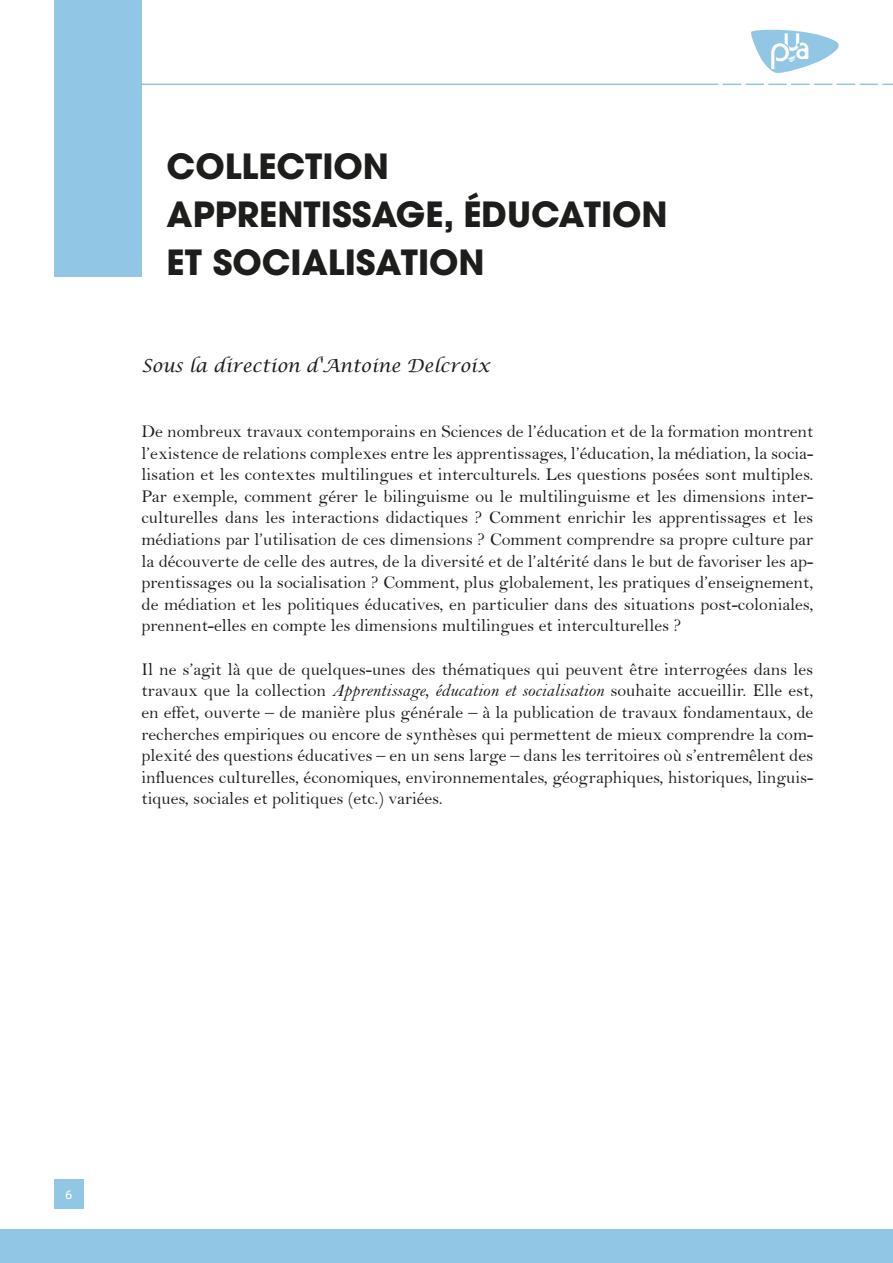
<style>
.page{position:relative;width:893px;height:1263px;background:#fff}
.page>*{position:absolute;margin:0;border:0;box-sizing:border-box;transform-origin:0 0}
.t1{font:700 34.5px "ITC Avant Garde Pro";color:#1d1d1b}
.corps{font:18px/21.6px "Bell";color:#1d1d1b;text-align:justify}
.t2{font:italic 18px "Lucida Calligraphy";color:#1d1d1b}
.t3{font:12px "Aller";color:#fff}
.s1{font-family:"Bell MT Italic"}
</style>
<div class="page">
<div style="left:0;top:1229px;width:893px;height:34px;background:#91c6e5"></div>
<div style="left:54px;top:1179px;width:30px;height:30px;background:#91c6e5"></div>
<div style="left:54px;top:0;width:87px;height:276px;background:#91c6e5"></div>
<hr style="left:141px;top:84px;width:577px;height:1px;background:#1485c8">
<svg style="left:723px;top:84px;width:170px;height:1px"></svg>
<svg style="left:751px;top:29px;width:88px;height:44px"></svg>
<hr style="left:892px;top:1229px;width:1px;height:34px;background:#1485c8">
<p class="t1" style="left:167px;top:144px;width:224px">COLLECTION</p>
<p class="t1" style="left:167px;top:192px;width:503px">APPRENTISSAGE, ÉDUCATION</p>
<p class="t1" style="left:167px;top:240px;width:320px">ET SOCIALISATION</p>
<p class="t2" style="left:141px;top:355px;width:350px">Sous la direction d'Antoine Delcroix</p>
<p class="corps" style="left:141px;top:420px;width:673px">De nombreux travaux contemporains en Sciences de l’éducation et de la formation montrent l’existence de relations complexes entre les apprentissages, l’éducation, la médiation, la socia&shy;lisation et les contextes multilingues et interculturels. Les questions posées sont multiples.<br>Par exemple, comment gérer le bilinguisme ou le multilinguisme et les dimensions inter&shy;culturelles dans les interactions didactiques ? Comment enrichir les apprentissages et les médiations par l’utilisation de ces dimensions ? Comment comprendre sa propre culture par la découverte de celle des autres, de la diversité et de l’altérité dans le but de favoriser les ap&shy;prentissages ou la socialisation ? Comment, plus globalement, les pratiques d’enseignement, de médiation et les politiques éducatives, en particulier dans des situations post-coloniales, prennent-elles en compte les dimensions multilingues et interculturelles ?</p>
<p class="corps" style="left:141px;top:658px;width:673px">Il ne s’agit là que de quelques-unes des thématiques qui peuvent être interrogées dans les travaux que la collection <span class="s1">Apprentissage, éducation et socialisation</span> souhaite accueillir. Elle est, en effet, ouverte – de manière plus générale – à la publication de travaux fondamentaux, de recherches empiriques ou encore de synthèses qui permettent de mieux comprendre la com&shy;plexité des questions éducatives – en un sens large – dans les territoires où s’entremêlent des influences culturelles, économiques, environnementales, géographiques, historiques, linguis&shy;tiques, sociales et politiques (etc.) variées.</p>
<p class="t3" style="left:65px;top:1187px;width:9px">6</p>
</div>
